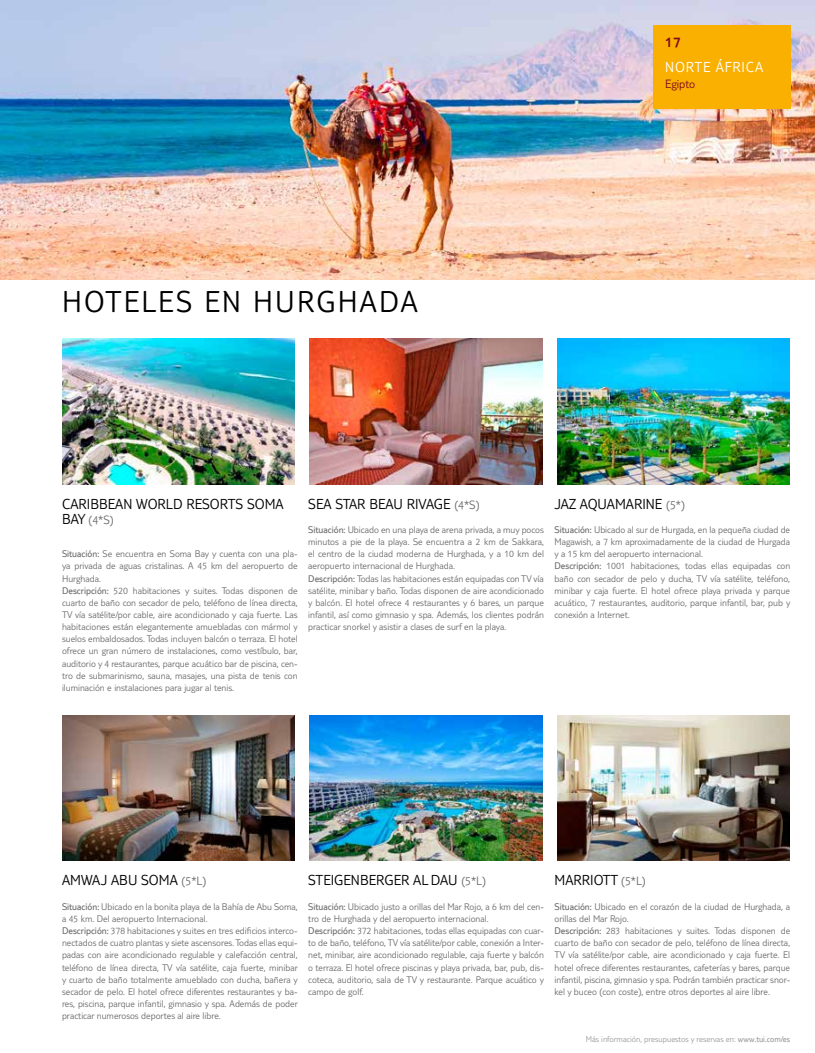
<style>
.page{position:relative;width:815px;height:1053px;background:#fff}
.page>*{position:absolute;margin:0;border:0;box-sizing:border-box;transform-origin:0 0}
.t1{font:300 31.25px "TUI Type";color:#000}
.t2{font:300 15px "TUI Type";color:#000}
.t3{font:300 15px "TUI Type";color:#fff}
.t4{font:300 15px "TUI Type";color:#820924}
.t5{font:300 12.5px "TUI Type";color:#706f6f}
.t6{font:300 12.5px "TUI Type";color:#820924}
.t7{font:300 10px/12.1px "TUI Type";color:#706f6f}
.t8{font:300 8.75px "TUI Type";color:#9d9d9c}
.s1{font-size:15px;color:#000}
.s2{font-weight:400}
.s3{font-size:12.5px;color:#706f6f}
</style>
<div class="page">
<img style="left:1px;top:0;width:814px;height:279px">
<img style="left:62px;top:715px;width:233px;height:145px">
<img style="left:310px;top:715px;width:232px;height:145px">
<img style="left:310px;top:338px;width:232px;height:146px">
<img style="left:557px;top:715px;width:233px;height:145px">
<img style="left:557px;top:338px;width:233px;height:146px">
<img style="left:62px;top:338px;width:233px;height:146px">
<div style="left:653px;top:25px;width:137px;height:84px;background:#f9b000"></div>
<h2 class="t4" style="left:665px;top:33px;width:17px">17</h2>
<h2 class="t3" style="left:665px;top:58px;width:20px">Norte</h2>
<h2 class="t3" style="left:716px;top:58px;width:18px">África</h2>
<p class="t6" style="left:665px;top:76px;width:32px">Egipto</p>
<h1 class="t1" style="left:62px;top:284px;width:41px">Hoteles</h1>
<h1 class="t1" style="left:204px;top:284px;width:92px">en Hurghada</h1>
<h2 class="t2" style="left:62px;top:495px;width:18px">Caribbean</h2>
<h2 class="t2" style="left:136px;top:495px;width:21px">World</h2>
<h2 class="t2" style="left:186px;top:495px;width:18px">Resorts</h2>
<h2 class="t2" style="left:247px;top:495px;width:19px">Soma</h2>
<p class="t5" style="left:62px;top:512px;width:53px"><span class="s1">Bay</span> (4*S)</p>
<p class="t7" style="left:62px;top:547px;width:237px"><span class="s2">Situación:</span> Se encuentra en Soma Bay y cuenta con una pla&shy;ya privada de aguas cristalinas. A 45 km del aeropuerto de Hurghada.<br><span class="s2">Descripción:</span> 520 habitaciones y suites. Todas disponen de cuarto de baño con secador de pelo, teléfono de línea directa, TV vía satélite/por cable, aire acondicionado y caja fuerte. Las habitaciones están elegantemente amuebladas con mármol y suelos embaldosados. Todas incluyen balcón o terraza. El hotel ofrece un gran número de instalaciones, como vestíbulo, bar, auditorio y 4 restaurantes, parque acuático bar de piscina, cen&shy;tro de submarinismo, sauna, masajes, una pista de tenis con iluminación e instalaciones para jugar al tenis.</p>
<h2 class="t2" style="left:308px;top:495px;width:43px">Sea Star</h2>
<h2 class="t2" style="left:369px;top:495px;width:18px">Beau</h2>
<h2 class="t2" style="left:407px;top:495px;width:17px">Rivage</h2>
<p class="t5" style="left:454px;top:497px;width:27px">(4*S)</p>
<p class="t7" style="left:308px;top:523px;width:237px"><span class="s2">Situación:</span> Ubicado en una playa de arena privada, a muy pocos minutos a pie de la playa. Se encuentra a 2 km de Sakkara, el centro de la ciudad moderna de Hurghada, y a 10 km del aeropuerto internacional de Hurghada.<br><span class="s2">Descripción:</span> Todas las habitaciones están equipadas con TV vía satélite, minibar y baño. Todas disponen de aire acondicionado y balcón. El hotel ofrece 4 restaurantes y 6 bares, un parque infantil, así como gimnasio y spa. Además, los clientes podrán practicar snorkel y asistir a clases de surf en la playa.</p>
<h2 class="t2" style="left:555px;top:495px;width:43px">Jaz Aquamarine</h2>
<p class="t5" style="left:666px;top:497px;width:20px">(5*)</p>
<p class="t7" style="left:555px;top:523px;width:237px"><span class="s2">Situación:</span> Ubicado al sur de Hurgada, en la pequeña ciudad de Magawish, a 7 km aproximadamente de la ciudad de Hurgada y a 15 km del aeropuerto internacional.<br><span class="s2">Descripción:</span> 1001 habitaciones, todas ellas equipadas con baño con secador de pelo y ducha, TV vía satélite, teléfono, minibar y caja fuerte. El hotel ofrece playa privada y parque acuático, 7 restaurantes, auditorio, parque infantil, bar, pub y conexión a Internet.</p>
<h2 class="t2" style="left:62px;top:871px;width:18px">Amwaj</h2>
<h2 class="t2" style="left:111px;top:871px;width:49px">Abu Soma</h2>
<p class="t5" style="left:182px;top:874px;width:26px">(5*L)</p>
<p class="t7" style="left:62px;top:900px;width:237px"><span class="s2">Situación:</span> Ubicado en la bonita playa de la Bahía de Abu Soma, a 45 km. Del aeropuerto Internacional.<br><span class="s2">Descripción:</span> 378 habitaciones y suites en tres edificios interco&shy;nectados de cuatro plantas y siete ascensores. Todas ellas equi&shy;padas con aire acondicionado regulable y calefacción central, teléfono de línea directa, TV vía satélite, caja fuerte, minibar y cuarto de baño totalmente amueblado con ducha, bañera y secador de pelo. El hotel ofrece diferentes restaurantes y ba&shy;res, piscina, parque infantil, gimnasio y spa. Además de poder practicar numerosos deportes al aire libre.</p>
<h2 class="t2" style="left:308px;top:871px;width:17px">Steigenberger</h2>
<h2 class="t2" style="left:413px;top:871px;width:74px">Al Dau <span class="s3">(5*L)</span></h2>
<p class="t7" style="left:308px;top:900px;width:237px"><span class="s2">Situación:</span> Ubicado justo a orillas del Mar Rojo, a 6 km del cen&shy;tro de Hurghada y del aeropuerto internacional.<br><span class="s2">Descripción:</span> 372 habitaciones, todas ellas equipadas con cuar&shy;to de baño, teléfono, TV vía satélite/por cable, conexión a Inter&shy;net, minibar, aire acondicionado regulable, caja fuerte y balcón o terraza. El hotel ofrece piscinas y playa privada, bar, pub, dis&shy;coteca, auditorio, sala de TV y restaurante. Parque acuático y campo de golf.</p>
<h2 class="t2" style="left:555px;top:871px;width:20px">Marriott</h2>
<p class="t5" style="left:621px;top:874px;width:26px">(5*L)</p>
<p class="t7" style="left:555px;top:900px;width:237px"><span class="s2">Situación:</span> Ubicado en el corazón de la ciudad de Hurghada, a orillas del Mar Rojo.<br><span class="s2">Descripción:</span> 283 habitaciones y suites. Todas disponen de cuarto de baño con secador de pelo, teléfono de línea directa, TV vía satélite/por cable, aire acondicionado y caja fuerte. El hotel ofrece diferentes restaurantes, cafeterías y bares, parque infantil, piscina, gimnasio y spa. Podrán también practicar snor&shy;kel y buceo (con coste), entre otros deportes al aire libre.</p>
<p class="t8" style="left:586px;top:1033px;width:206px">Más información, presupuestos y reservas en: <span class="s2">www.tui.com/es</span></p>
</div>
